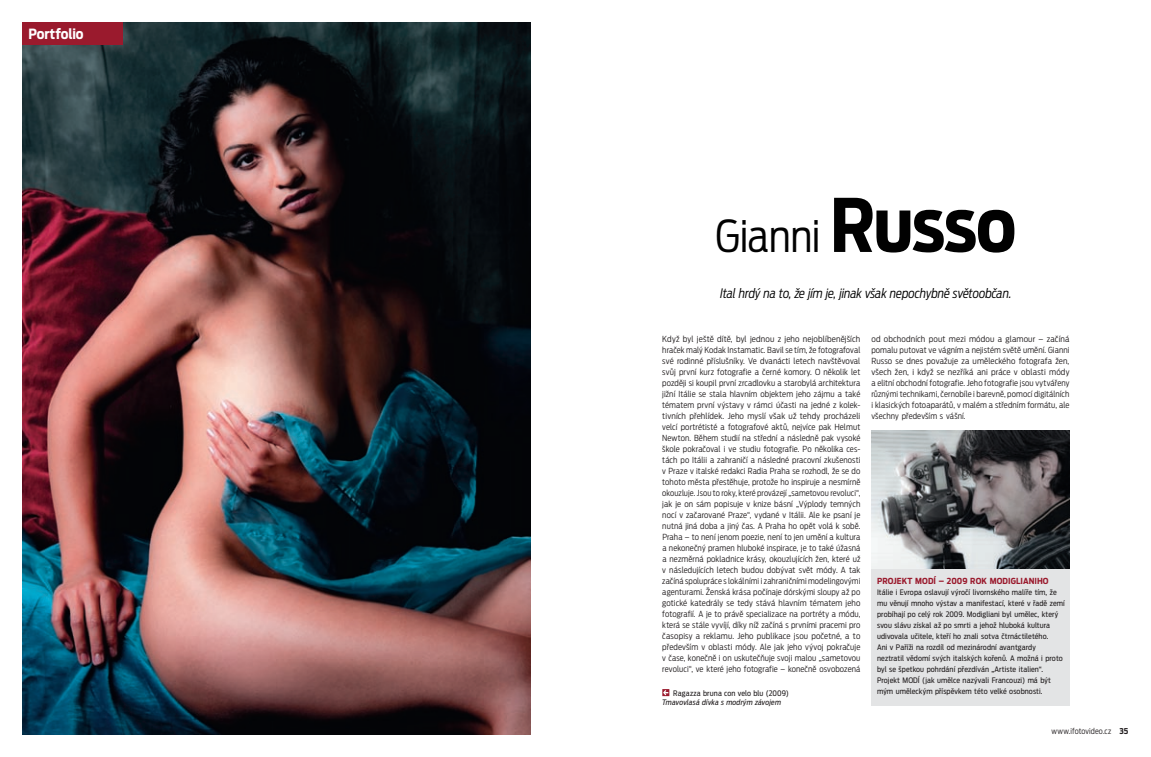
<style>
.page{position:relative;width:1151px;height:757px;background:#fff}
.page>*{position:absolute;margin:0;border:0;box-sizing:border-box;transform-origin:0 0}
.t1{font:300 condensed 43.8px "Antenna OT";letter-spacing:-.01em;color:#010101}
.t2{font:700 condensed 14px "Antenna OT";letter-spacing:-.005em;color:#fff}
.t3{font:italic 300 condensed 13px "Antenna OT";letter-spacing:-.01em;color:#010101}
.t4{font:300 condensed 8.3px/11px "Antenna OT";letter-spacing:.01em;color:#231f20;text-align:justify;scale:1.07 1}
.t5{font:700 condensed 8.3px "Antenna OT";letter-spacing:.01em;color:#9a1a2d}
.t6{font:300 condensed 8px "Antenna OT";letter-spacing:.01em;color:#231f20}
.t7{font:condensed 7.5px/11px "Antenna OT";letter-spacing:.01em;color:#231f20}
.t8{font:7.5px "Antenna OT Condensed Regular Itali";letter-spacing:.015em;color:#231f20}
.s1{font-weight:700;font-size:73.1px}
.s2{font-weight:700}
</style>
<div class="page">
<div style="left:871px;top:430px;width:198px;height:275px;background:#e3e4e5"></div>
<img style="left:23px;top:23px;width:507px;height:711px">
<div style="left:23px;top:23px;width:100px;height:22px;background:#9a1a2d"></div>
<img style="left:871px;top:430px;width:198px;height:139px">
<svg style="left:662px;top:689px;width:7px;height:7px"></svg>
<h2 class="t2" style="left:28px;top:24px;width:57px">Portfolio</h2>
<h1 class="t1" style="left:715px;top:208px;width:302px">Gianni <span class="s1">Russo</span></h1>
<h3 class="t3" style="left:720px;top:285px;width:293px">Ital hrdý na to, že jím je, jinak však nepochybně světoobčan.</h3>
<p class="t4" style="left:662px;top:333px;width:187px">Když byl ještě dítě, byl jednou z jeho nejoblíbenějších hraček malý Kodak Instamatic. Bavil se tím, že fotografoval své rodinné příslušníky. Ve dvanácti letech navštěvoval svůj první kurz fotografie a černé komory. O několik let později si koupil první zrcadlovku a starobylá architektura jižní Itálie se stala hlavním objektem jeho zájmu a také tématem první výstavy v rámci účasti na jedné z kolek&shy;tivních přehlídek. Jeho myslí však už tehdy procházeli velcí portrétisté a fotografové aktů, nejvíce pak Helmut Newton. Během studií na střední a následně pak vysoké škole pokračoval i ve studiu fotografie. Po několika ces&shy;tách po Itálii a zahraničí a následné pracovní zkušenosti v Praze v italské redakci Radia Praha se rozhodl, že se do tohoto města přestěhuje, protože ho inspiruje a nesmírně okouzluje. Jsou to roky, které provázejí „sametovou revoluci“, jak je on sám popisuje v knize básní „Výplody temných nocí v začarované Praze“, vydané v Itálii. Ale ke psaní je nutná jiná doba a jiný čas. A Praha ho opět volá k sobě.<br>Praha – to není jenom poezie, není to jen umění a kultura a nekonečný pramen hluboké inspirace, je to také úžasná a nezměrná pokladnice krásy, okouzlujících žen, které už v následujících letech budou dobývat svět módy. A tak začíná spolupráce s lokálními i zahraničními modelingovými agenturami. Ženská krása počínaje dórskými sloupy až po gotické katedrály se tedy stává hlavním tématem jeho fotografií. A je to právě specializace na portréty a módu, která se stále vyvíjí, díky níž začíná s prvními pracemi pro časopisy a reklamu. Jeho publikace jsou početné, a to především v oblasti módy. Ale jak jeho vývoj pokračuje v čase, konečně i on uskutečňuje svoji malou „sametovou revoluci“, ve které jeho fotografie – konečně osvobozená</p>
<p class="t7" style="left:673px;top:687px;width:117px">Ragazza bruna con velo blu (2009)</p>
<p class="t8" style="left:662px;top:697px;width:120px">Tmavovlasá dívka s modrým závojem</p>
<p class="t4" style="left:871px;top:333px;width:187px">od obchodních pout mezi módou a glamour – začíná pomalu putovat ve vágním a nejistém světě umění. Gianni Russo se dnes považuje za uměleckého fotografa žen, všech žen, i když se nezříká ani práce v oblasti módy a elitní obchodní fotografie. Jeho fotografie jsou vytvářeny různými technikami, černobíle i barevně, pomocí digitálních i klasických fotoaparátů, v malém a středním formátu, ale všechny především s vášní.</p>
<p class="t5" style="left:877px;top:575px;width:173px">PROJEKT MODÍ – 2009 ROK MODIGLIANIHO</p>
<p class="t7" style="left:877px;top:587px;width:189px">Itálie i Evropa oslavují výročí livornského malíře tím, že mu věnují mnoho výstav a manifestací, které v řadě zemí probíhají po celý rok 2009. Modigliani byl umělec, který svou slávu získal až po smrti a jehož hluboká kultura udivovala učitele, kteří ho znali sotva čtrnáctiletého.<br>Ani v Paříži na rozdíl od mezinárodní avantgardy neztratil vědomí svých italských kořenů. A možná i proto byl se špetkou pohrdání přezdíván „Artiste italien“.<br>Projekt MODÍ (jak umělce nazývali Francouzi) má být mým uměleckým příspěvkem této velké osobnosti.</p>
<p class="t6" style="left:1051px;top:725px;width:78px">www.ifotovideo.cz <span class="s2">35</span></p>
</div>
